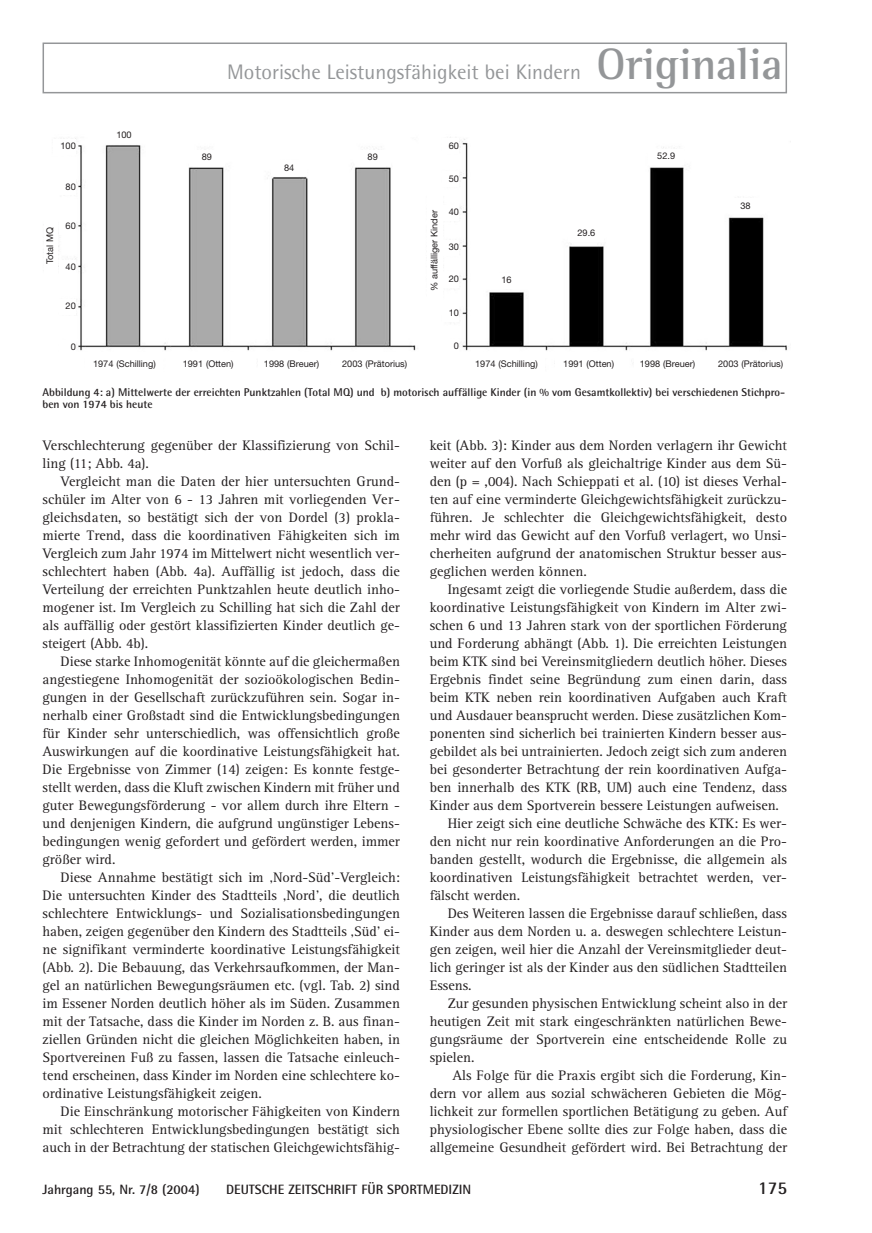
<style>
.page{position:relative;width:872px;height:1233px;background:#fff}
.page>*{position:absolute;margin:0;border:0;box-sizing:border-box;transform-origin:0 0}
.t1{font:21px "Rotis Semi Sans";color:#949698}
.t2{font:700 18px "Rotis Semi Sans";color:#231f20}
.t3{font:14.25px/18px "Rotis Serif";color:#231f20;text-align:justify}
.t4{font:700 13.5px "Rotis Semi Sans";color:#231f20}
.t5{font:700 11.25px/12px "Rotis Semi Sans";color:#231f20}
.t6{font:9.15px "Helvetica Neue";color:#231f20}
.s1{font-family:"Rotis Semi Serif";font-weight:700;font-size:45px}
</style>
<div class="page">
<div style="left:43px;top:43px;width:744px;height:50px;border:2px solid #949698"></div>
<img style="left:58px;top:137px;width:729px;height:214px">
<div style="left:355px;top:150px;width:35px;height:15px;background:#fff"></div>
<div style="left:272px;top:161px;width:35px;height:15px;background:#fff"></div>
<div style="left:189px;top:150px;width:35px;height:16px;background:#fff"></div>
<div style="left:106px;top:128px;width:36px;height:15px;background:#fff"></div>
<div style="left:53px;top:139px;width:23px;height:16px;background:#fff"></div>
<div style="left:53px;top:180px;width:23px;height:15px;background:#fff"></div>
<div style="left:59px;top:219px;width:17px;height:16px;background:#fff"></div>
<div style="left:59px;top:260px;width:17px;height:15px;background:#fff"></div>
<div style="left:59px;top:299px;width:17px;height:16px;background:#fff"></div>
<div style="left:59px;top:340px;width:17px;height:15px;background:#fff"></div>
<div style="left:427px;top:194px;width:16px;height:113px;background:#fff"></div>
<div style="left:728px;top:199px;width:35px;height:15px;background:#fff"></div>
<div style="left:648px;top:149px;width:35px;height:16px;background:#fff"></div>
<div style="left:569px;top:226px;width:35px;height:16px;background:#fff"></div>
<div style="left:489px;top:273px;width:35px;height:16px;background:#fff"></div>
<div style="left:443px;top:138px;width:16px;height:16px;background:#fff"></div>
<div style="left:443px;top:172px;width:16px;height:15px;background:#fff"></div>
<div style="left:443px;top:205px;width:16px;height:16px;background:#fff"></div>
<div style="left:443px;top:240px;width:16px;height:15px;background:#fff"></div>
<div style="left:443px;top:272px;width:16px;height:16px;background:#fff"></div>
<div style="left:443px;top:306px;width:16px;height:15px;background:#fff"></div>
<div style="left:443px;top:339px;width:16px;height:16px;background:#fff"></div>
<p class="t6" style="left:116px;top:131px;width:17px">100</p>
<h1 class="t1" style="left:227px;top:64px;width:557px">Motorische Leistungsfähigkeit bei Kindern <span class="s1">Originalia</span></h1>
<p class="t6" style="left:448px;top:142px;width:12px">60</p>
<p class="t6" style="left:448px;top:175px;width:12px">50</p>
<p class="t6" style="left:448px;top:209px;width:12px">40</p>
<p class="t6" style="left:448px;top:243px;width:12px">30</p>
<p class="t6" style="left:448px;top:276px;width:12px">20</p>
<p class="t6" style="left:448px;top:309px;width:12px">10</p>
<p class="t6" style="left:454px;top:343px;width:7px">0</p>
<p class="t5" style="left:43px;top:388px;width:744px">Abbildung 4: a) Mittelwerte der erreichten Punktzahlen (Total MQ) und b) motorisch auffällige Kinder (in % vom Gesamtkollektiv) bei verschiedenen Stichpro&shy;ben von 1974 bis heute</p>
<p class="t6" style="left:60px;top:143px;width:17px">100</p>
<p class="t6" style="left:66px;top:183px;width:12px">80</p>
<p class="t6" style="left:66px;top:223px;width:12px">60</p>
<p class="t6" style="left:66px;top:264px;width:12px">40</p>
<p class="t6" style="left:66px;top:303px;width:12px">20</p>
<p class="t6" style="left:71px;top:343px;width:7px">0</p>
<p class="t6" style="left:657px;top:153px;width:19px">52.9</p>
<p class="t6" style="left:367px;top:153px;width:12px">89</p>
<p class="t6" style="left:202px;top:154px;width:12px">89</p>
<p class="t6" style="left:284px;top:164px;width:12px">84</p>
<p class="t6" style="left:740px;top:202px;width:12px">38</p>
<p class="t6" style="left:431px;top:291px;width:83px;rotate:-90deg">% auffälliger Kinder</p>
<p class="t6" style="left:46px;top:264px;width:39px;rotate:-90deg">Total MQ</p>
<p class="t6" style="left:577px;top:230px;width:19px">29.6</p>
<p class="t6" style="left:501px;top:277px;width:12px">16</p>
<p class="t6" style="left:93px;top:360px;width:64px">1974 (Schilling)</p>
<p class="t6" style="left:183px;top:360px;width:52px">1991 (Otten)</p>
<p class="t6" style="left:264px;top:360px;width:57px">1998 (Breuer)</p>
<p class="t6" style="left:342px;top:360px;width:67px">2003 (Prätorius)</p>
<p class="t6" style="left:475px;top:360px;width:64px">1974 (Schilling)</p>
<p class="t6" style="left:563px;top:360px;width:52px">1991 (Otten)</p>
<p class="t6" style="left:640px;top:360px;width:57px">1998 (Breuer)</p>
<p class="t6" style="left:718px;top:360px;width:67px">2003 (Prätorius)</p>
<p class="t3" style="left:43px;top:438px;width:359px">Verschlechterung gegenüber der Klassifizierung von Schil&shy;ling (11; Abb. 4a).</p>
<p class="t3" style="left:43px;top:474px;width:359px;text-indent:18px">Vergleicht man die Daten der hier untersuchten Grund&shy;schüler im Alter von 6 - 13 Jahren mit vorliegenden Ver&shy;gleichsdaten, so bestätigt sich der von Dordel (3) prokla&shy;mierte Trend, dass die koordinativen Fähigkeiten sich im Vergleich zum Jahr 1974 im Mittelwert nicht wesentlich ver&shy;schlechtert haben (Abb. 4a). Auffällig ist jedoch, dass die Verteilung der erreichten Punktzahlen heute deutlich inho&shy;mogener ist. Im Vergleich zu Schilling hat sich die Zahl der als auffällig oder gestört klassifizierten Kinder deutlich ge&shy;steigert (Abb. 4b).</p>
<p class="t3" style="left:43px;top:654px;width:359px;text-indent:18px">Diese starke Inhomogenität könnte auf die gleichermaßen angestiegene Inhomogenität der sozioökologischen Bedin&shy;gungen in der Gesellschaft zurückzuführen sein. Sogar in&shy;nerhalb einer Großstadt sind die Entwicklungsbedingungen für Kinder sehr unterschiedlich, was offensichtlich große Auswirkungen auf die koordinative Leistungsfähigkeit hat.<br>Die Ergebnisse von Zimmer (14) zeigen: Es konnte festge&shy;stellt werden, dass die Kluft zwischen Kindern mit früher und guter Bewegungsförderung - vor allem durch ihre Eltern - und denjenigen Kindern, die aufgrund ungünstiger Lebens&shy;bedingungen wenig gefordert und gefördert werden, immer größer wird.</p>
<p class="t3" style="left:43px;top:870px;width:359px;text-indent:18px">Diese Annahme bestätigt sich im ‚Nord-Süd’-Vergleich:<br>Die untersuchten Kinder des Stadtteils ‚Nord’, die deutlich schlechtere Entwicklungs- und Sozialisationsbedingungen haben, zeigen gegenüber den Kindern des Stadtteils ‚Süd’ ei&shy;ne signifikant verminderte koordinative Leistungsfähigkeit (Abb. 2). Die Bebauung, das Verkehrsaufkommen, der Man&shy;gel an natürlichen Bewegungsräumen etc. (vgl. Tab. 2) sind im Essener Norden deutlich höher als im Süden. Zusammen mit der Tatsache, dass die Kinder im Norden z. B. aus finan&shy;ziellen Gründen nicht die gleichen Möglichkeiten haben, in Sportvereinen Fuß zu fassen, lassen die Tatsache einleuch&shy;tend erscheinen, dass Kinder im Norden eine schlechtere ko&shy;ordinative Leistungsfähigkeit zeigen.</p>
<p class="t3" style="left:43px;top:1104px;width:359px;text-indent:18px">Die Einschränkung motorischer Fähigkeiten von Kindern mit schlechteren Entwicklungsbedingungen bestätigt sich auch in der Betrachtung der statischen Gleichgewichtsfähig-</p>
<p class="t3" style="left:429px;top:438px;width:359px">keit (Abb. 3): Kinder aus dem Norden verlagern ihr Gewicht weiter auf den Vorfuß als gleichaltrige Kinder aus dem Sü&shy;den (p = ,004). Nach Schieppati et al. (10) ist dieses Verhal&shy;ten auf eine verminderte Gleichgewichtsfähigkeit zurückzu&shy;führen. Je schlechter die Gleichgewichtsfähigkeit, desto mehr wird das Gewicht auf den Vorfuß verlagert, wo Unsi&shy;cherheiten aufgrund der anatomischen Struktur besser aus&shy;geglichen werden können.</p>
<p class="t3" style="left:447px;top:582px;width:341px">Ingesamt zeigt die vorliegende Studie außerdem, dass die</p>
<p class="t3" style="left:429px;top:600px;width:359px">koordinative Leistungsfähigkeit von Kindern im Alter zwi-</p>
<p class="t3" style="left:429px;top:618px;width:359px">schen 6 und 13 Jahren stark von der sportlichen Förderung</p>
<p class="t3" style="left:429px;top:636px;width:359px">und Forderung abhängt (Abb. 1). Die erreichten Leistungen</p>
<p class="t3" style="left:429px;top:654px;width:359px">beim KTK sind bei Vereinsmitgliedern deutlich höher. Dieses</p>
<p class="t3" style="left:429px;top:672px;width:359px">Ergebnis findet seine Begründung zum einen darin, dass</p>
<p class="t3" style="left:429px;top:690px;width:359px">beim KTK neben rein koordinativen Aufgaben auch Kraft</p>
<p class="t3" style="left:429px;top:708px;width:359px">und Ausdauer beansprucht werden. Diese zusätzlichen Kom-</p>
<p class="t3" style="left:429px;top:726px;width:359px">ponenten sind sicherlich bei trainierten Kindern besser aus-</p>
<p class="t3" style="left:429px;top:744px;width:359px">gebildet als bei untrainierten. Jedoch zeigt sich zum anderen</p>
<p class="t3" style="left:429px;top:762px;width:359px">bei gesonderter Betrachtung der rein koordinativen Aufga-</p>
<p class="t3" style="left:429px;top:780px;width:359px">ben innerhalb des KTK (RB, UM) auch eine Tendenz, dass</p>
<p class="t3" style="left:429px;top:798px;width:351px">Kinder aus dem Sportverein bessere Leistungen aufweisen.</p>
<p class="t3" style="left:447px;top:816px;width:341px">Hier zeigt sich eine deutliche Schwäche des KTK: Es wer-</p>
<p class="t3" style="left:429px;top:834px;width:359px">den nicht nur rein koordinative Anforderungen an die Pro-</p>
<p class="t3" style="left:429px;top:852px;width:359px">banden gestellt, wodurch die Ergebnisse, die allgemein als</p>
<p class="t3" style="left:429px;top:870px;width:359px">koordinativen Leistungsfähigkeit betrachtet werden, ver-</p>
<p class="t3" style="left:429px;top:888px;width:92px">fälscht werden.</p>
<p class="t3" style="left:447px;top:906px;width:341px">Des Weiteren lassen die Ergebnisse darauf schließen, dass</p>
<p class="t3" style="left:429px;top:924px;width:359px">Kinder aus dem Norden u. a. deswegen schlechtere Leistun-</p>
<p class="t3" style="left:429px;top:942px;width:359px">gen zeigen, weil hier die Anzahl der Vereinsmitglieder deut-</p>
<p class="t3" style="left:429px;top:960px;width:359px">lich geringer ist als der Kinder aus den südlichen Stadtteilen</p>
<p class="t3" style="left:429px;top:978px;width:43px">Essens.</p>
<p class="t3" style="left:447px;top:996px;width:341px">Zur gesunden physischen Entwicklung scheint also in der</p>
<p class="t3" style="left:429px;top:1014px;width:359px">heutigen Zeit mit stark eingeschränkten natürlichen Bewe-</p>
<p class="t3" style="left:429px;top:1032px;width:359px">gungsräume der Sportverein eine entscheidende Rolle zu</p>
<p class="t3" style="left:429px;top:1050px;width:46px">spielen.</p>
<p class="t3" style="left:452px;top:1068px;width:336px">Als Folge für die Praxis ergibt sich die Forderung, Kin-</p>
<p class="t3" style="left:429px;top:1086px;width:359px">dern vor allem aus sozial schwächeren Gebieten die Mög-</p>
<p class="t3" style="left:429px;top:1104px;width:359px">lichkeit zur formellen sportlichen Betätigung zu geben. Auf</p>
<p class="t3" style="left:429px;top:1122px;width:359px">physiologischer Ebene sollte dies zur Folge haben, dass die</p>
<p class="t3" style="left:429px;top:1140px;width:359px">allgemeine Gesundheit gefördert wird. Bei Betrachtung der</p>
<p class="t4" style="left:43px;top:1185px;width:159px">Jahrgang 55, Nr. 7/8 (2004)</p>
<p class="t4" style="left:226px;top:1185px;width:247px">DEUTSCHE ZEITSCHRIFT FÜR SPORTMEDIZIN</p>
<p class="t2" style="left:758px;top:1182px;width:30px">175</p>
</div>
